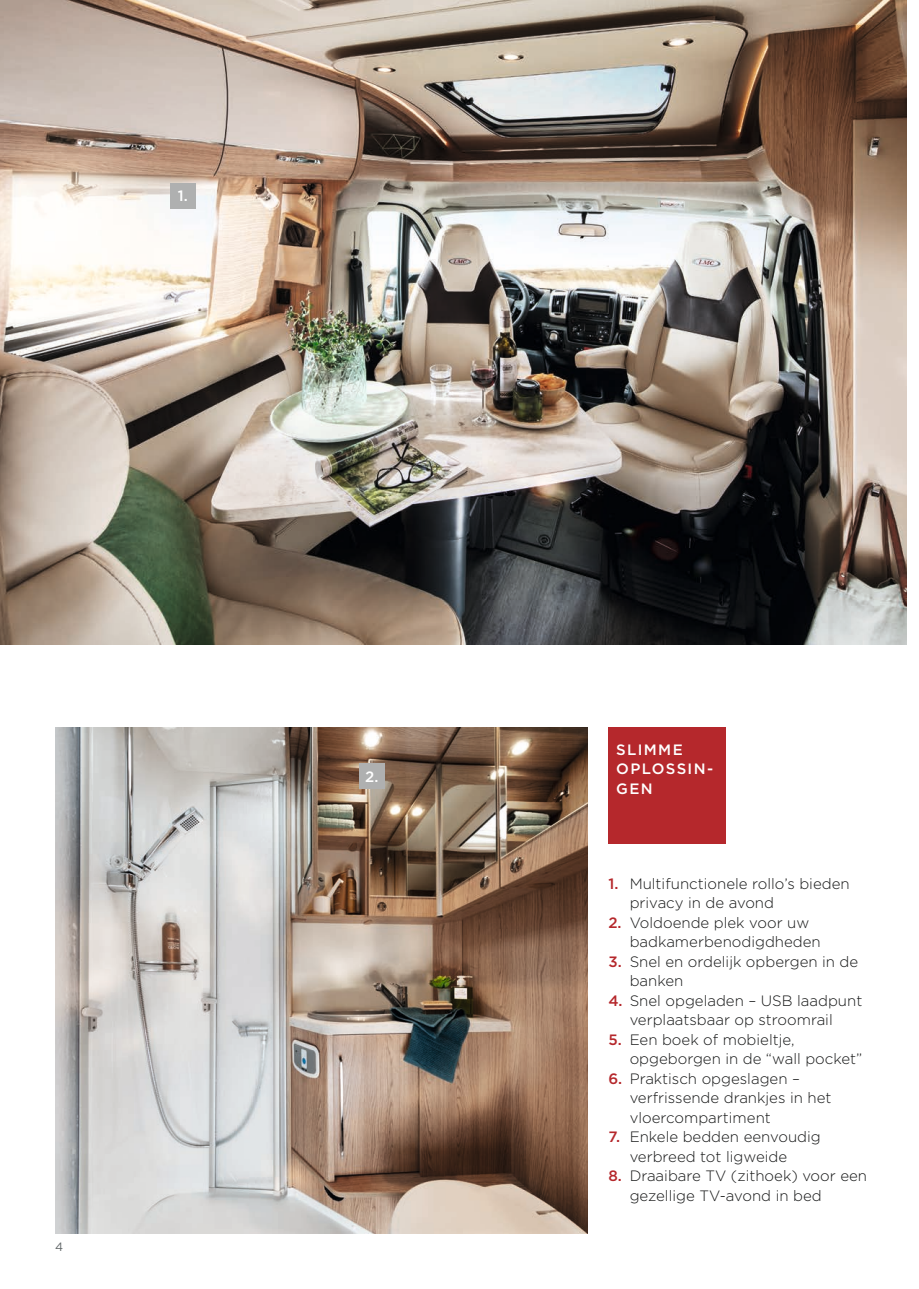
<style>
.page{position:relative;width:919px;height:1289px;background:#fff}
.page>*{position:absolute;margin:0;border:0;box-sizing:border-box;transform-origin:0 0}
.t1{font:300 15px/19.5px "Gotham";color:#151616}
.t2{font:500 15px/19.5px "Gotham";letter-spacing:.09em;color:#fff}
.t3{font:12px "Gotham";color:#606567}
.s1{font-weight:500;color:#b5282c}
</style>
<div class="page">
<img style="left:0;top:0;width:906px;height:644px">
<img style="left:55px;top:727px;width:532px;height:506px">
<div style="left:608px;top:727px;width:117px;height:117px;background:#b5282c"></div>
<div style="left:170px;top:183px;width:26px;height:26px;background:#afb0b0"></div>
<div style="left:359px;top:763px;width:25px;height:26px;background:#afb0b0"></div>
<p class="t2" style="left:178px;top:186px;width:11px">1.</p>
<p class="t3" style="left:55px;top:1238px;width:10px">4</p>
<p class="t2" style="left:365px;top:766px;width:15px">2.</p>
<p class="t2" style="left:616px;top:739px;width:98px">SLIMME<br>OPLOSSIN-<br>GEN</p>
<p class="t1" style="left:629px;top:873px;width:221px;text-indent:-21px"><span class="s1">1.</span> Multifunctionele rollo’s bieden privacy in de avond</p>
<p class="t1" style="left:629px;top:912px;width:192px;text-indent:-21px"><span class="s1">2.</span> Voldoende plek voor uw badkamerbenodigdheden</p>
<p class="t1" style="left:629px;top:951px;width:230px;text-indent:-21px"><span class="s1">3.</span> Snel en ordelijk opbergen in de banken</p>
<p class="t1" style="left:608px;top:990px;width:255px;text-align:center"><span class="s1">4.</span> Snel opgeladen – USB laadpunt verplaatsbaar op stroomrail</p>
<p class="t1" style="left:629px;top:1029px;width:234px;text-indent:-21px"><span class="s1">5.</span> Een boek of mobieltje, opgeborgen in de “wall pocket”</p>
<p class="t1" style="left:629px;top:1068px;width:203px;text-indent:-21px"><span class="s1">6.</span> Praktisch opgeslagen –<br>ver frissende drankjes in het vloercompartiment</p>
<p class="t1" style="left:629px;top:1126px;width:192px;text-indent:-21px"><span class="s1">7.</span> Enkele bedden eenvoudig verbreed tot ligweide</p>
<p class="t1" style="left:629px;top:1165px;width:239px;text-indent:-21px"><span class="s1">8.</span> Draaibare TV (zithoek) voor een gezellige TV-avond in bed</p>
</div>
